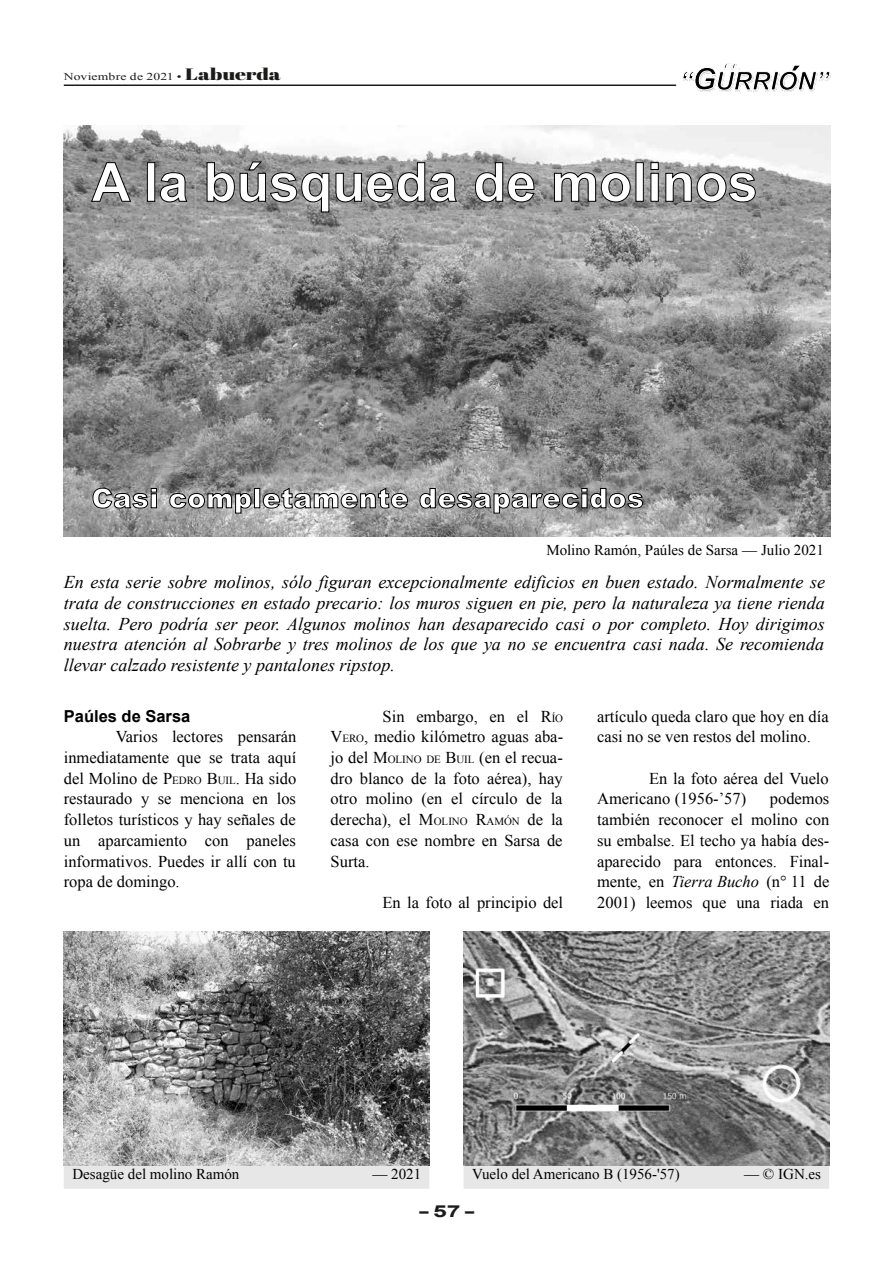
<style>
.page{position:relative;width:893px;height:1263px;background:#fff}
.page>*{position:absolute;margin:0;border:0;box-sizing:border-box;transform-origin:0 0}
.t1{font:700 54px "Arial";color:#fff}
.t2{font:900 27px "Arial";letter-spacing:.025em;color:#fff}
.t3{font:italic 18px/20.7px "Times New Roman";color:#000;text-align:justify}
.t4{font:16.5px/20.7px "Times New Roman";color:#000;text-align:justify}
.t5{font:700 16.5px "Arial";color:#000}
.t6{font:700 16.5px "Arial";color:#1b1b19}
.t7{font:15px "Times New Roman";color:#000}
.t8{font:10.5px "Times New Roman";letter-spacing:.01em;color:#1b1b19;scale:1.3 1}
.s1{font-family:"Abril Fatface";font-size:16.5px}
.s2{font-size:10.95px}
.s3{font-style:italic}
</style>
<div class="page">
<hr style="left:64px;top:85px;width:612px;height:1px;background:#1b1b19">
<svg style="left:683px;top:64px;width:148px;height:28px"></svg>
<img style="left:64px;top:125px;width:766px;height:411px">
<svg style="left:93px;top:488px;width:64px;height:20px"></svg>
<svg style="left:169px;top:493px;width:82px;height:20px;background:#828282"></svg>
<div style="left:254px;top:488px;width:6px;height:20px;border:1px solid #000"></div>
<svg style="left:263px;top:488px;width:145px;height:20px;background:#8e8e8e"></svg>
<svg style="left:420px;top:488px;width:223px;height:25px;background:#7f7f7f"></svg>
<svg style="left:91px;top:162px;width:40px;height:40px;background:#808080"></svg>
<div style="left:147px;top:162px;width:8px;height:39px;border:1px solid #000"></div>
<svg style="left:160px;top:172px;width:27px;height:30px"></svg>
<svg style="left:207px;top:162px;width:122px;height:50px;background:#848484"></svg>
<svg style="left:336px;top:162px;width:121px;height:40px;background:#868686"></svg>
<svg style="left:475px;top:162px;width:59px;height:40px;background:#858585"></svg>
<svg style="left:554px;top:172px;width:77px;height:30px;background:#868686"></svg>
<div style="left:636px;top:162px;width:8px;height:39px;border:1px solid #000"></div>
<svg style="left:650px;top:162px;width:9px;height:40px"></svg>
<svg style="left:665px;top:172px;width:91px;height:30px;background:#808080"></svg>
<div style="left:64px;top:1165px;width:365px;height:24px;background:#e7e7e7"></div>
<img style="left:64px;top:931px;width:365px;height:234px">
<div style="left:464px;top:1165px;width:365px;height:24px;background:#e7e7e7"></div>
<img style="left:464px;top:931px;width:365px;height:234px">
<p class="t8" style="left:64px;top:70px;width:168px">Noviembre de 2021 • <span class="s1">Labuerda</span></p>
<h1 class="t1" style="left:92px;top:162px;width:668px">A la búsqueda de molinos</h1>
<h2 class="t2" style="left:92px;top:488px;width:553px">Casi completamente desaparecidos</h2>
<p class="t7" style="left:546px;top:541px;width:279px">Molino Ramón, Paúles de Sarsa — Julio 2021</p>
<p class="t3" style="left:64px;top:574px;width:763px">En esta serie sobre molinos, sólo figuran excepcionalmente edificios en buen estado. Normalmente se trata de construcciones en estado precario: los muros siguen en pie, pero la naturaleza ya tiene rienda suelta. Pero podría ser peor. Algunos molinos han desaparecido casi o por completo. Hoy dirigimos nuestra atención al Sobrarbe y tres molinos de los que ya no se encuentra casi nada. Se recomienda llevar calzado resistente y pantalones ripstop.</p>
<p class="t5" style="left:64px;top:709px;width:128px">Paúles de Sarsa</p>
<p class="t4" style="left:64px;top:726px;width:234px;text-indent:52px">Varios lectores pensarán inmediatamente que se trata aquí del Molino de P<span class="s2">EDRO</span> B<span class="s2">UIL</span>. Ha sido restaurado y se menciona en los folletos turísticos y hay señales de un aparcamiento con paneles informativos. Puedes ir allí con tu ropa de domingo.</p>
<p class="t4" style="left:331px;top:706px;width:234px;text-indent:52px">Sin embargo, en el R<span class="s2">ÍO </span>V<span class="s2">ERO</span>, medio kilómetro aguas aba&shy;jo del M<span class="s2">OLINO DE</span> B<span class="s2">UIL</span> (en el recua&shy;dro blanco de la foto aérea), hay otro molino (en el círculo de la derecha), el M<span class="s2">OLINO</span> R<span class="s2">AMÓN</span> de la casa con ese nombre en Sarsa de Surta.</p>
<p class="t4" style="left:382px;top:892px;width:182px">En la foto al principio del</p>
<p class="t4" style="left:597px;top:706px;width:233px">artículo queda claro que hoy en día casi no se ven restos del molino.</p>
<p class="t4" style="left:597px;top:768px;width:233px;text-indent:52px">En la foto aérea del Vuelo<br>Americano (1956-ʼ57)</p>
<p class="t4" style="left:597px;top:789px;width:234px;text-indent:173px">podemos también reconocer el molino con su embalse. El techo ya había des&shy;aparecido para entonces. Final&shy;mente, en <span class="s3">Tierra Bucho</span> (n° 11 de 2001) leemos que una riada en</p>
<p class="t7" style="left:72px;top:1166px;width:168px">Desagüe del molino Ramón</p>
<p class="t7" style="left:372px;top:1166px;width:50px">— 2021</p>
<p class="t7" style="left:472px;top:1166px;width:209px">Vuelo del Americano B (1956-'57)</p>
<p class="t7" style="left:744px;top:1166px;width:78px">— © IGN.es</p>
<p class="t6" style="left:419px;top:1201px;width:56px">– 57 –</p>
</div>
